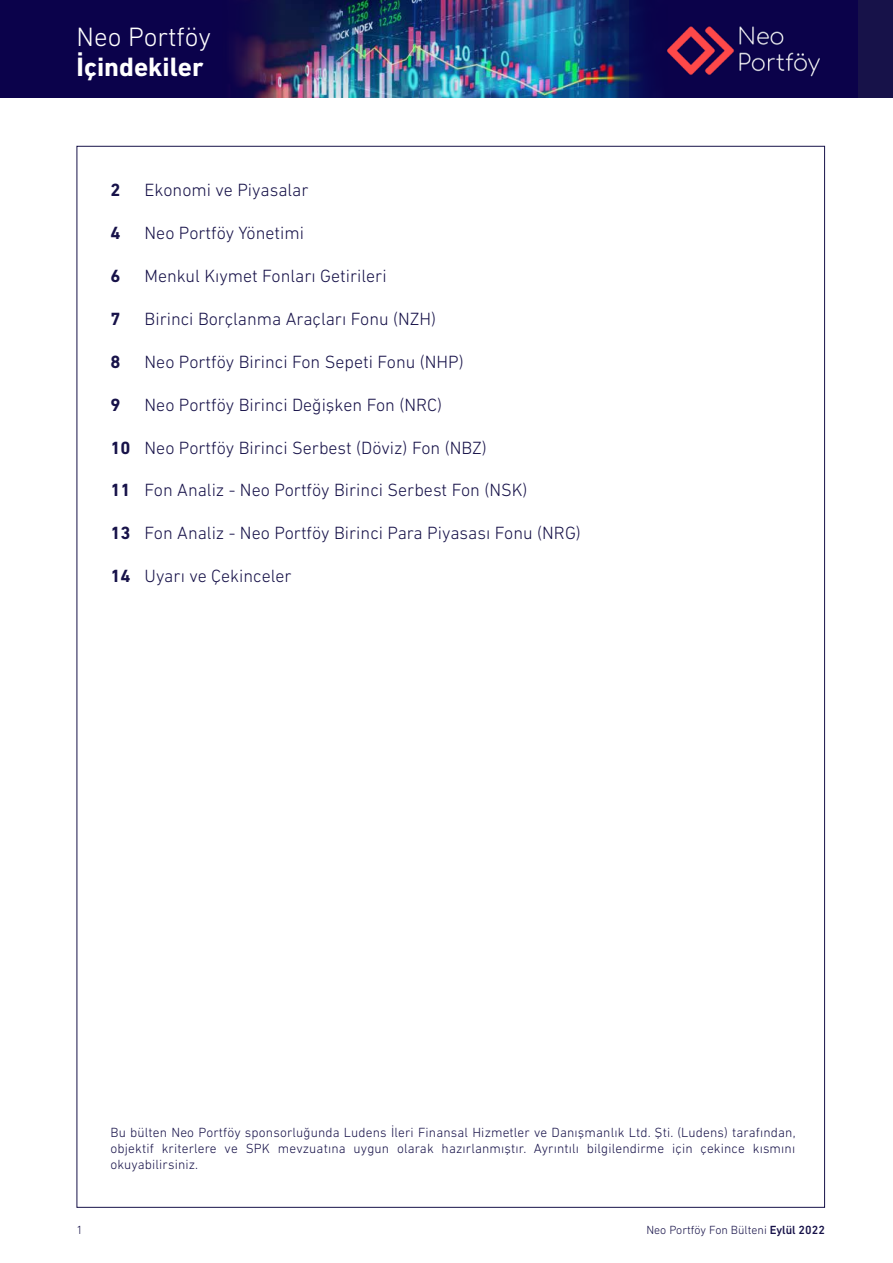
<style>
.page{position:relative;width:893px;height:1263px;background:#fff}
.page>*{position:absolute;margin:0;border:0;box-sizing:border-box;transform-origin:0 0}
.t1{font:700 27px "DIN Next LT Pro";color:#fff}
.t2{font:300 27px "DIN Next LT Pro";color:#fff}
.t3{font:300 18px "DIN Next LT Pro";color:#171249}
.t4{font:700 18px "DIN Next LT Pro";color:#171249}
.t5{font:300 13.5px/16.2px "DIN Next LT Pro";letter-spacing:.01em;color:#171249;text-align:justify}
.t6{font:300 12px "DIN Next LT Pro";color:#171249}
.s1{font-weight:700}
.s2{font-weight:500}
</style>
<div class="page">
<div style="left:0;top:0;width:893px;height:98px;background:#0b024b"></div>
<div style="left:565px;top:0;width:328px;height:98px;background:#171249"></div>
<img style="left:675px;top:0;width:183px;height:98px">
<img style="left:234px;top:0;width:441px;height:98px">
<h1 class="t2" style="left:77px;top:21px;width:136px">Neo Portföy</h1>
<h1 class="t1" style="left:77px;top:51px;width:129px">İçindekiler</h1>
<p class="t4" style="left:111px;top:180px;width:12px">2</p>
<p class="t3" style="left:145px;top:180px;width:166px">Ekonomi ve Piyasalar</p>
<p class="t4" style="left:111px;top:223px;width:12px">4</p>
<p class="t3" style="left:145px;top:223px;width:161px">Neo Portföy Yönetimi</p>
<p class="t4" style="left:111px;top:265px;width:12px">6</p>
<p class="t3" style="left:145px;top:266px;width:244px">Menkul Kıymet Fonları Getirileri</p>
<p class="t4" style="left:111px;top:308px;width:12px">7</p>
<p class="t3" style="left:145px;top:308px;width:293px">Birinci Borçlanma Araçları Fonu (NZH)</p>
<p class="t4" style="left:111px;top:351px;width:12px">8</p>
<p class="t3" style="left:145px;top:351px;width:321px">Neo Portföy Birinci Fon Sepeti Fonu (NHP)</p>
<p class="t4" style="left:111px;top:394px;width:12px">9</p>
<p class="t3" style="left:145px;top:394px;width:299px">Neo Portföy Birinci Değişken Fon (NRC)</p>
<p class="t3" style="left:111px;top:437px;width:378px"><span class="s1">10</span> Neo Portföy Birinci Serbest (Döviz) Fon (NBZ)</p>
<p class="t3" style="left:111px;top:480px;width:418px"><span class="s1">11</span> Fon Analiz - Neo Portföy Birinci Serbest Fon (NSK)</p>
<p class="t3" style="left:111px;top:523px;width:472px"><span class="s1">13</span> Fon Analiz - Neo Portföy Birinci Para Piyasası Fonu (NRG)</p>
<p class="t3" style="left:111px;top:566px;width:183px"><span class="s1">14</span> Uyarı ve Çekinceler</p>
<p class="t5" style="left:111px;top:1124px;width:686px">Bu bülten Neo Portföy sponsorluğunda Ludens İleri Finansal Hizmetler ve Danışmanlık Ltd. Şti. (Ludens) tarafından, objektif kriterlere ve SPK mevzuatına uygun olarak hazırlanmıştır. Ayrıntılı bilgilendirme için çekince kısmını okuyabilirsiniz.</p>
<p class="t6" style="left:77px;top:1223px;width:8px">1</p>
<p class="t6" style="left:646px;top:1223px;width:180px">Neo Portföy Fon Bülteni <span class="s2">Eylül 2022</span></p>
</div>
